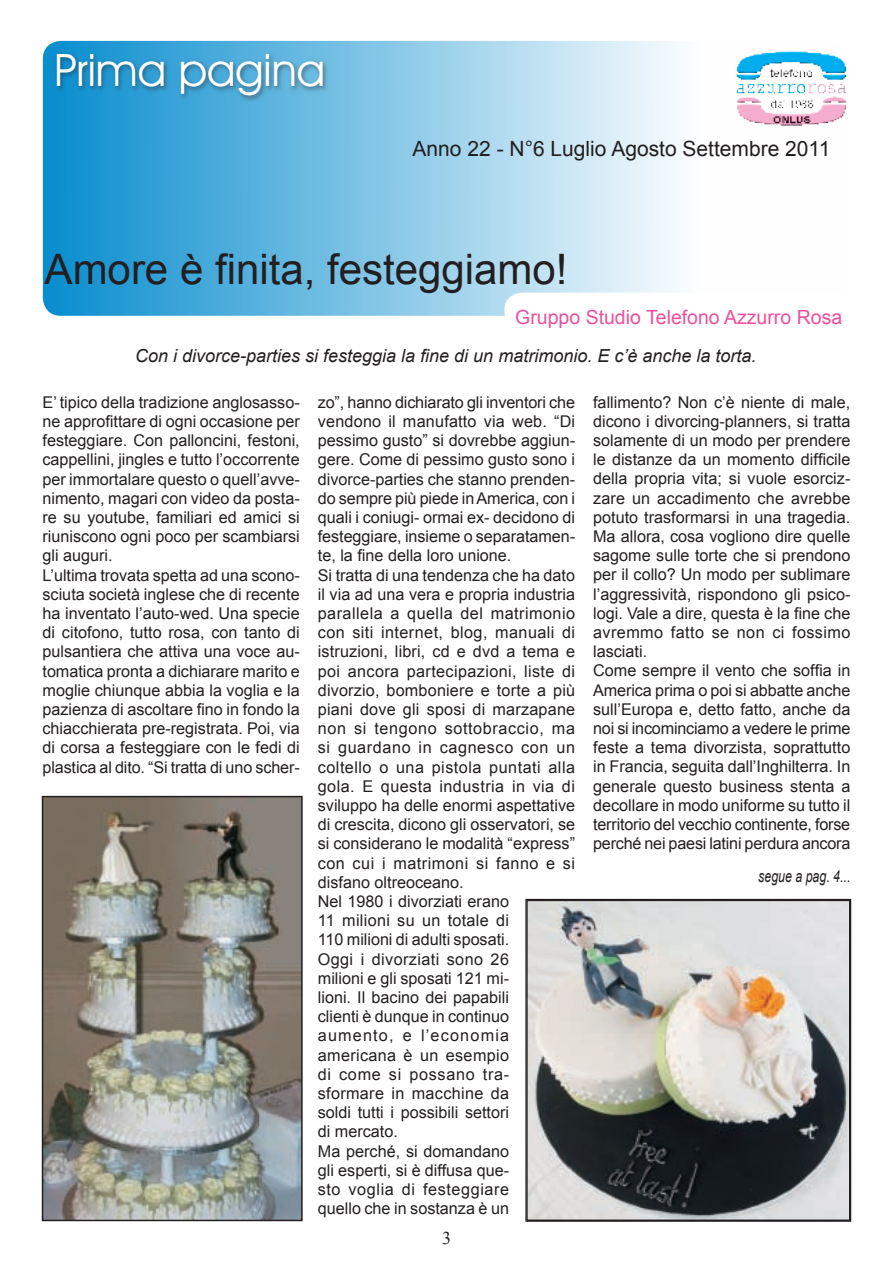
<style>
.page{position:relative;width:893px;height:1263px;background:#fff}
.page>*{position:absolute;margin:0;border:0;box-sizing:border-box;transform-origin:0 0}
.t1{font:45px "Avant Garde IT Cby BT";color:#fff}
.t2{font:42px "Arial";color:#231f20}
.t3{font:21px "Arial";color:#231f20}
.t4{font:19.5px "Arial";color:#ee4f9d}
.t5{font:italic 18px "Arial";color:#231f20}
.t6{font:18px "Times New Roman";color:#231f20}
.t7{font:italic 16.5px "Arial";color:#231f20;scale:.75 1}
.t8{font:16.2px/19.2px "Arial";color:#231f20}
</style>
<div class="page">
<div style="left:43px;top:41px;width:806px;height:275px;background:linear-gradient(to right,#0f90d0,#fff);border-radius:18px"></div>
<div style="left:55px;top:52px;width:273px;height:50px;background:#231f20;opacity:.5"></div>
<div style="left:504px;top:293px;width:346px;height:35px;background:#fff;border-radius:18px"></div>
<img style="left:735px;top:43px;width:113px;height:90px">
<img style="left:529px;top:903px;width:318px;height:315px">
<div style="left:526px;top:900px;width:324px;height:321px;border:2px solid #231f20"></div>
<img style="left:45px;top:799px;width:255px;height:419px">
<div style="left:42px;top:796px;width:261px;height:425px;border:2px solid #231f20"></div>
<h1 class="t1" style="left:55px;top:43px;width:272px">Prima pagina</h1>
<p class="t3" style="left:413px;top:137px;width:419px">Anno 22 - N°6 Luglio Agosto Settembre 2011</p>
<h2 class="t2" style="left:45px;top:245px;width:524px">Amore è finita, festeggiamo!</h2>
<p class="t4" style="left:515px;top:306px;width:328px">Gruppo Studio Telefono Azzurro Rosa</p>
<p class="t5" style="left:135px;top:346px;width:623px">Con i divorce-parties si festeggia la fine di un matrimonio. E c’è anche la torta.</p>
<p class="t8" style="left:43px;top:392px;width:259px">E’ tipico della tradizione anglosasso&shy;ne approfittare di ogni occasione per festeggiare. Con palloncini, festoni, cappellini, jingles e tutto l’occorrente per immortalare questo o quell’avve&shy;nimento, magari con video da posta&shy;re su youtube, familiari ed amici si riuniscono ogni poco per scambiarsi gli auguri.<br>L’ultima trovata spetta ad una scono&shy;sciuta società inglese che di recente ha inventato l’auto-wed. Una specie di citofono, tutto rosa, con tanto di pulsantiera che attiva una voce au&shy;tomatica pronta a dichiarare marito e moglie chiunque abbia la voglia e la pazienza di ascoltare fino in fondo la chiacchierata pre-registrata. Poi, via di corsa a festeggiare con le fedi di plastica al dito. “Si tratta di uno scher-</p>
<p class="t8" style="left:318px;top:392px;width:259px">zo”, hanno dichiarato gli inventori che vendono il manufatto via web. “Di pessimo gusto” si dovrebbe aggiun&shy;gere. Come di pessimo gusto sono i divorce-parties che stanno prenden&shy;do sempre più piede in America, con i quali i coniugi- ormai ex- decidono di festeggiare, insieme o separatamen&shy;te, la fine della loro unione.<br>Si tratta di una tendenza che ha dato il via ad una vera e propria industria parallela a quella del matrimonio con siti internet, blog, manuali di istruzioni, libri, cd e dvd a tema e poi ancora partecipazioni, liste di divorzio, bomboniere e torte a più piani dove gli sposi di marzapane non si tengono sottobraccio, ma si guardano in cagnesco con un coltello o una pistola puntati alla gola. E questa industria in via di sviluppo ha delle enormi aspettative di crescita, dicono gli osservatori, se si considerano le modalità “express” con cui i matrimoni si fanno e si disfano oltreoceano.<br>Nel 1980 i divorziati erano<br>11 milioni su un totale di<br>110 milioni di adulti sposati.<br>Oggi i divorziati sono 26<br>milioni e gli sposati 121 mi-<br>lioni. Il bacino dei papabili<br>clienti è dunque in continuo aumento, e l’economia americana è un esempio<br>di come si possano tra&shy;sformare in macchine da<br>soldi tutti i possibili settori<br>di mercato.<br>Ma perché, si domandano<br>gli esperti, si è diffusa que-<br>sto voglia di festeggiare<br>quello che in sostanza è un</p>
<p class="t8" style="left:593px;top:392px;width:259px">fallimento? Non c’è niente di male, dicono i divorcing-planners, si tratta solamente di un modo per prendere le distanze da un momento difficile della propria vita; si vuole esorciz&shy;zare un accadimento che avrebbe potuto trasformarsi in una tragedia.<br>Ma allora, cosa vogliono dire quelle sagome sulle torte che si prendono per il collo? Un modo per sublimare l’aggressività, rispondono gli psico&shy;logi. Vale a dire, questa è la fine che avremmo fatto se non ci fossimo lasciati.<br>Come sempre il vento che soffia in America prima o poi si abbatte anche sull’Europa e, detto fatto, anche da noi si incominciamo a vedere le prime feste a tema divorzista, soprattutto in Francia, seguita dall’Inghilterra. In generale questo business stenta a decollare in modo uniforme su tutto il territorio del vecchio continente, forse perché nei paesi latini perdura ancora</p>
<p class="t7" style="left:758px;top:867px;width:124px">segue a pag. 4...</p>
<p class="t6" style="left:442px;top:1227px;width:10px">3</p>
</div>
